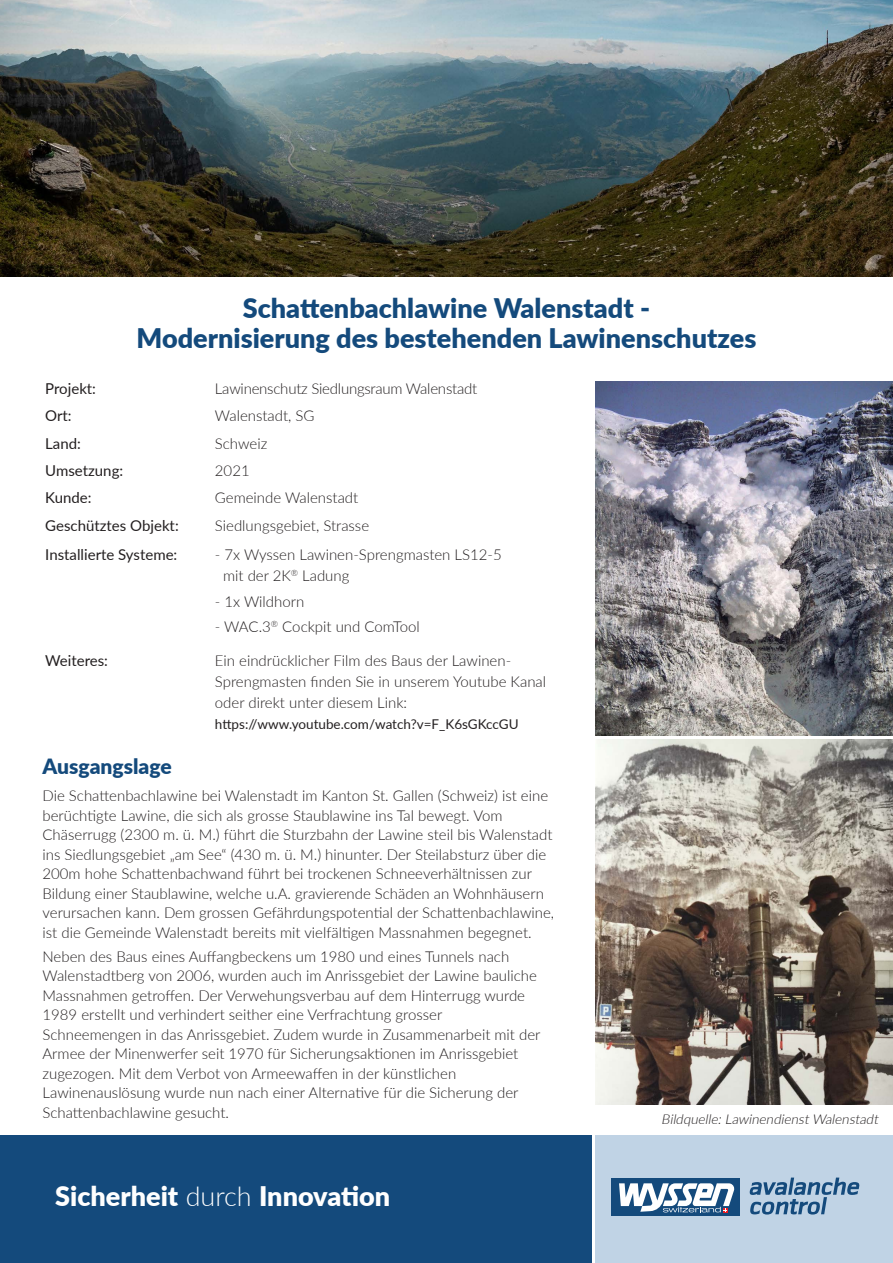
<style>
.page{position:relative;width:893px;height:1263px;background:#fff}
.page>*{position:absolute;margin:0;border:0;box-sizing:border-box;transform-origin:0 0}
.t1{font:900 27px/30px "Lato";color:#144a7c;text-align:center}
.t2{font:900 27px "Lato";color:#fff}
.t3{font:900 21px "Lato";color:#144a7c}
.t4{font:300 15px/19.5px "Lato";color:#231f20}
.t5{font:15px/27.3px "Lato";color:#231f20}
.t6{font:13.5px "Lato";color:#231f20}
.t7{font:italic 300 13.5px "Lato";color:#231f20}
.s1{font-weight:300}
</style>
<div class="page">
<div style="left:0;top:1135px;width:591px;height:128px;background:#144a7c"></div>
<div style="left:595px;top:1135px;width:298px;height:128px;background:#c0d3e5"></div>
<div style="left:612px;top:1178px;width:128px;height:37px;background:#144a7c"></div>
<svg style="left:750px;top:1177px;width:109px;height:37px"></svg>
<svg style="left:619px;top:1183px;width:116px;height:29px"></svg>
<img style="left:595px;top:382px;width:298px;height:354px">
<img style="left:595px;top:740px;width:298px;height:365px">
<img style="left:0;top:0;width:893px;height:276px">
<h1 class="t1" style="left:137px;top:292px;width:621px">Schattenbachlawine Walenstadt -<br>Modernisierung des bestehenden Lawinenschutzes</h1>
<p class="t5" style="left:45px;top:374px;width:135px">Projekt:<br>Ort:<br>Land:<br>Umsetzung:<br>Kunde:<br>Geschütztes Objekt:</p>
<p class="t5" style="left:45px;top:541px;width:134px">Installierte Systeme:</p>
<p class="t4" style="left:215px;top:374px;width:264px;line-height:27.3px">Lawinenschutz Siedlungsraum Walenstadt<br>Walenstadt, SG<br>Schweiz<br>2021<br>Gemeinde Walenstadt<br>Siedlungsgebiet, Strasse</p>
<p class="t4" style="left:223px;top:544px;width:280px;line-height:21px;text-indent:-8px">- 7x Wyssen Lawinen-Sprengmasten LS12-5 mit der 2K<sup>®</sup> Ladung</p>
<p class="t4" style="left:215px;top:591px;width:91px">- 1x Wildhorn</p>
<p class="t4" style="left:215px;top:616px;width:206px">- WAC.3<sup>®</sup> Cockpit und ComTool</p>
<p class="t4" style="left:215px;top:649px;width:333px;line-height:21px">Ein eindrücklicher Film des Baus der Lawinen-<br>Sprengmasten finden Sie in unserem Youtube Kanal oder direkt unter diesem Link:</p>
<p class="t6" style="left:215px;top:714px;width:305px">https://www.youtube.com/watch?v=F_K6sGKccGU</p>
<p class="t5" style="left:45px;top:646px;width:64px">Weiteres:</p>
<h2 class="t3" style="left:43px;top:751px;width:131px">Ausgangslage</h2>
<p class="t4" style="left:43px;top:786px;width:513px">Die Schattenbachlawine bei Walenstadt im Kanton St. Gallen (Schweiz) ist eine berüchtigte Lawine, die sich als grosse Staublawine ins Tal bewegt. Vom Chäserrugg (2300 m. ü. M.) führt die Sturzbahn der Lawine steil bis Walenstadt ins Siedlungsgebiet „am See“ (430 m. ü. M.) hinunter. Der Steilabsturz über die 200m hohe Schattenbachwand führt bei trockenen Schneeverhältnissen zur Bildung einer Staublawine, welche u.A. gravierende Schäden an Wohnhäusern verursachen kann. Dem grossen Gefährdungspotential der Schattenbachlawine, ist die Gemeinde Walenstadt bereits mit vielfältigen Massnahmen begegnet.</p>
<p class="t4" style="left:43px;top:946px;width:499px">Neben des Baus eines Auffangbeckens um 1980 und eines Tunnels nach Walenstadtberg von 2006, wurden auch im Anrissgebiet der Lawine bauliche Massnahmen getroffen. Der Verwehungsverbau auf dem Hinterrugg wurde 1989 erstellt und verhindert seither eine Verfrachtung grosser Schneemengen in das Anrissgebiet. Zudem wurde in Zusammenarbeit mit der Armee der Minenwerfer seit 1970 für Sicherungsaktionen im Anrissgebiet zugezogen. Mit dem Verbot von Armeewaffen in der künstlichen Lawinenauslösung wurde nun nach einer Alternative für die Sicherung der Schattenbachlawine gesucht.</p>
<h1 class="t2" style="left:55px;top:1175px;width:337px">Sicherheit <span class="s1">durch</span> Innovation</h1>
<p class="t7" style="left:661px;top:1109px;width:221px">Bildquelle:LawinendienstWalenstadt</p>
</div>
